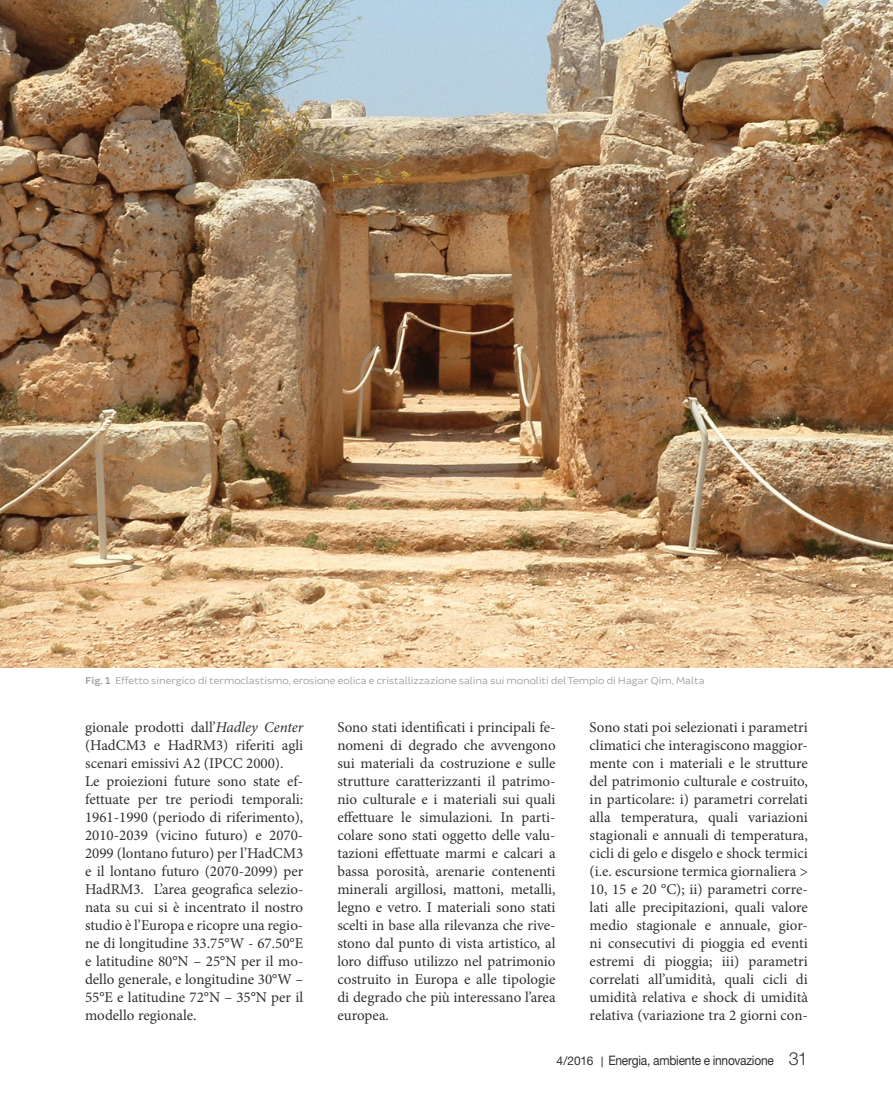
<style>
.page{position:relative;width:893px;height:1106px;background:#fff}
.page>*{position:absolute;margin:0;border:0;box-sizing:border-box;transform-origin:0 0}
.t1{font:15px/18px "Minion Pro";color:#312f30;text-align:justify}
.t2{font:13.05px "Helvetica Neue LT Std";letter-spacing:-.02em;color:#312f30;scale:.92 1}
.t3{font:10.5px "Brocha";color:#9d9fa2}
.s1{font-weight:600}
.s2{font-style:italic}
.s3{font-size:12px}
.s4{font-family:"Calibri";font-size:12px}
.s5{font-family:"Helvetica Neue";font-weight:300;font-size:18px}
</style>
<div class="page">
<img style="left:0;top:0;width:893px;height:668px">
<p class="t3" style="left:85px;top:674px;width:621px"><span class="s1">Fig. 1</span> Effetto sinergico di termoclastismo, erosione eolica e cristallizzazione salina sui monoliti del Tempio di Hagar Qim, Malta</p>
<p class="t1" style="left:85px;top:718px;width:220px;text-align:left">gionale prodotti dall’<span class="s2">Hadley Center </span>(HadCM3 e HadRM3) riferiti agli scenari emissivi A2 (IPCC 2000).<br>Le proiezioni future sono state ef&shy;fettuate per tre periodi temporali:<br>1961-1990 (periodo di riferimento), 2010-2039 (vicino futuro) e 2070- 2099 (lontano futuro) per l’HadCM3 e il lontano futuro (2070-2099) per HadRM3. L’area geografica selezio&shy;nata su cui si è incentrato il nostro studio è l’Europa e ricopre una regio&shy;ne di longitudine 33.75°W - 67.50°E e latitudine 80°N – 25°N per il mo&shy;dello generale, e longitudine 30°W – 55°E e latitudine 72°N – 35°N per il modello regionale.</p>
<p class="t1" style="left:337px;top:718px;width:220px">Sono stati identificati i principali fe&shy;nomeni di degrado che avvengono sui materiali da costruzione e sulle strutture caratterizzanti il patrimo&shy;nio culturale e i materiali sui quali effettuare le simulazioni. In parti&shy;colare sono stati oggetto delle valu&shy;tazioni effettuate marmi e calcari a bassa porosità, arenarie contenenti minerali argillosi, mattoni, metalli, legno e vetro. I materiali sono stati scelti in base alla rilevanza che rive&shy;stono dal punto di vista artistico, al loro diffuso utilizzo nel patrimonio costruito in Europa e alle tipologie di degrado che più interessano l’area europea.</p>
<p class="t1" style="left:590px;top:718px;width:220px">Sono stati poi selezionati i parametri climatici che interagiscono maggior&shy;mente con i materiali e le strutture del patrimonio culturale e costruito, in particolare: i) parametri correlati alla temperatura, quali variazioni stagionali e annuali di temperatura, cicli di gelo e disgelo e shock termici (i.e. escursione termica giornaliera &gt; 10, 15 e 20 °C); ii) parametri corre&shy;lati alle precipitazioni, quali valore medio stagionale e annuale, gior&shy;ni consecutivi di pioggia ed eventi estremi di pioggia; iii) parametri correlati all’umidità, quali cicli di umidità relativa e shock di umidità relativa (variazione tra 2 giorni con-</p>
<p class="t2" style="left:557px;top:1052px;width:275px"><span class="s3">4/2016</span> <span class="s4">|</span> Energia, ambiente e innovazione <span class="s5">31</span></p>
</div>
